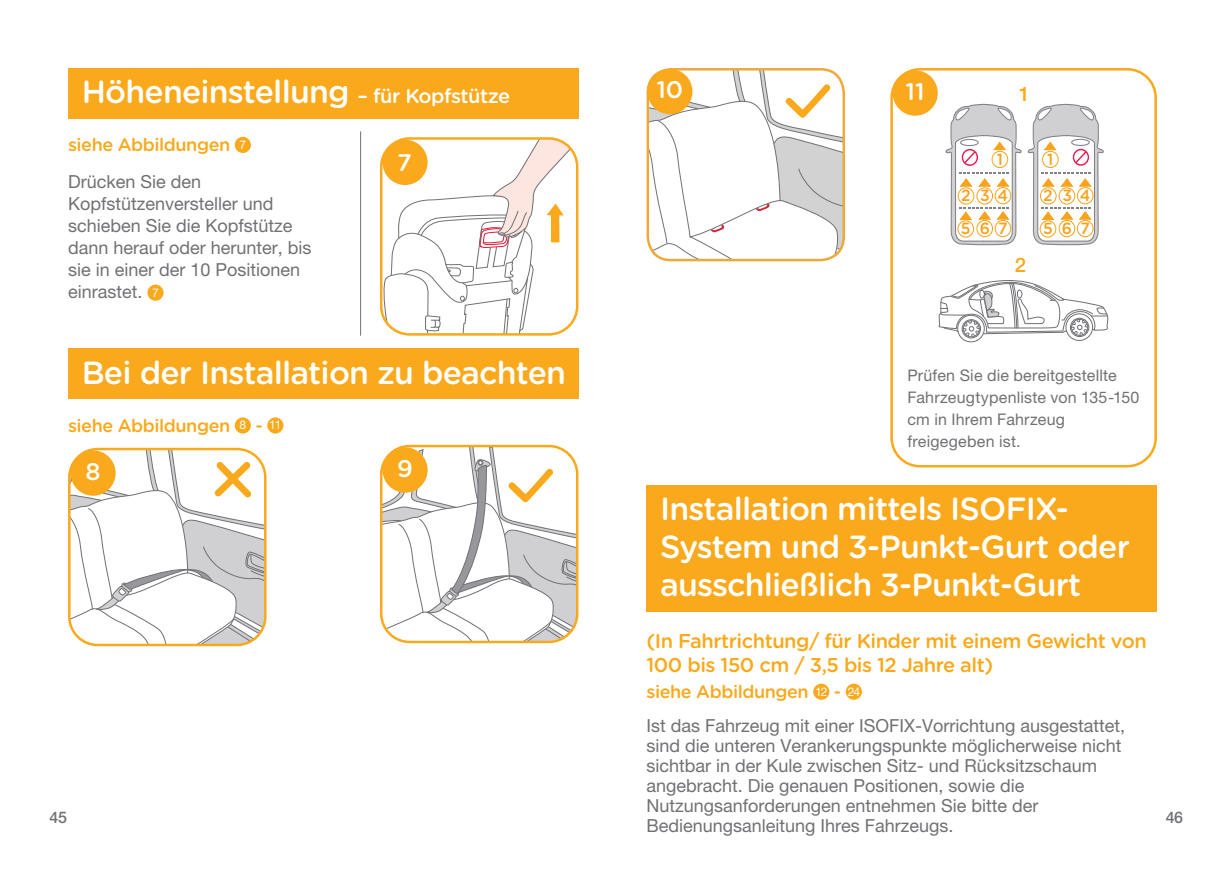
<style>
.page{position:relative;width:1225px;height:876px;background:#fff}
.page>*{position:absolute;margin:0;border:0;box-sizing:border-box;transform-origin:0 0}
.t1{font:500 32px/38.4px "Gotham Rounded";letter-spacing:-.025em;color:#fff}
.t2{font:500 24px "Gotham Rounded";color:#fff}
.t3{font:500 20px/24px "Gotham Rounded";letter-spacing:-.025em;color:#f9a91b}
.t4{font:500 20px "Helvetica Neue LT Std";color:#f9a91b}
.t5{font:18px/20px "Helvetica Neue LT Std";color:#717074}
.t6{font:500 18px "Gotham Rounded";letter-spacing:-.025em;color:#f9a91b}
.t7{font:500 16.2px/33.2px "Gotham Rounded";letter-spacing:.555em;color:#f9a21c;scale:.96 1}
.t8{font:16px/22px "Helvetica Neue LT Std";letter-spacing:.015em;color:#717074}
.t9{font:500 16px "Helvetica Neue LT Std";color:#717074}
.s1{font-size:20px}
.s2{font-family:"Helvetica Neue LT Std";font-weight:400;font-size:12px;color:#fff}
.s3{font-size:12px;color:#fff}
</style>
<div class="page">
<svg style="left:381px;top:138px;width:196px;height:196px"></svg>
<div style="left:382px;top:140px;width:45px;height:45px;background:#f9a91b;border-radius:50%"></div>
<div style="left:68px;top:68px;width:510px;height:51px;background:#f9a91b"></div>
<div style="left:235px;top:417px;width:16px;height:17px;background:#f9a91b;border-radius:50%"></div>
<div style="left:267px;top:417px;width:16px;height:17px;background:#f9a91b;border-radius:50%"></div>
<svg style="left:69px;top:449px;width:196px;height:196px"></svg>
<div style="left:71px;top:450px;width:45px;height:46px;background:#f9a91b;border-radius:50%"></div>
<svg style="left:381px;top:446px;width:196px;height:196px"></svg>
<div style="left:382px;top:447px;width:45px;height:46px;background:#f9a91b;border-radius:50%"></div>
<div style="left:646px;top:68px;width:199px;height:193px;border:2px solid #eda93a;border-radius:23px"></div>
<svg style="left:648px;top:69px;width:195px;height:191px"></svg>
<div style="left:647px;top:69px;width:45px;height:45px;background:#f9a91b;border-radius:50%"></div>
<div style="left:68px;top:349px;width:510px;height:50px;background:#f9a91b"></div>
<div style="left:890px;top:68px;width:267px;height:399px;border:2px solid #f9a91b;border-radius:28px"></div>
<div style="left:957px;top:315px;width:27px;height:27px;border:1px solid #717074;border-radius:50%"></div>
<div style="left:962px;top:319px;width:18px;height:19px;border:1px solid #717074;border-radius:50%"></div>
<div style="left:1065px;top:313px;width:28px;height:28px;border:1px solid #717074;border-radius:50%"></div>
<svg style="left:938px;top:280px;width:171px;height:57px"></svg>
<svg style="left:945px;top:103px;width:159px;height:143px"></svg>
<div style="left:892px;top:70px;width:45px;height:46px;background:#f9a91b;border-radius:50%"></div>
<hr style="left:360px;top:131px;width:1px;height:205px;background:#717074">
<div style="left:646px;top:485px;width:511px;height:126px;background:#f9a91b"></div>
<div style="left:813px;top:684px;width:16px;height:16px;background:#f9a91b;border-radius:50%"></div>
<div style="left:845px;top:684px;width:17px;height:16px;background:#f9a91b;border-radius:50%"></div>
<div style="left:235px;top:137px;width:16px;height:16px;background:#f9a91b;border-radius:50%"></div>
<div style="left:147px;top:285px;width:17px;height:16px;background:#f9a91b;border-radius:50%"></div>
<h1 class="t1" style="left:82px;top:71px;width:430px">Höheneinstellung <span class="s1">– für Kopfstütze</span></h1>
<p class="t6" style="left:68px;top:132px;width:180px">siehe Abbildungen <span class="s2">7</span></p>
<p class="t5" style="left:68px;top:170px;width:245px;line-height:22px">Drücken Sie den<br>Kopfstützenversteller und schieben Sie die Kopfstütze dann herauf oder herunter, bis sie in einer der 10 Positionen einrastet. <span class="s3">7</span></p>
<h2 class="t2" style="left:397px;top:145px;width:16px">7</h2>
<h1 class="t1" style="left:82px;top:352px;width:486px">Bei der Installation zu beachten</h1>
<p class="t6" style="left:68px;top:412px;width:215px">siehe Abbildungen <span class="s2">8</span> - <span class="s2">11</span></p>
<h2 class="t2" style="left:85px;top:454px;width:17px">8</h2>
<h2 class="t2" style="left:397px;top:451px;width:17px">9</h2>
<h2 class="t2" style="left:656px;top:72px;width:28px">10</h2>
<h2 class="t2" style="left:905px;top:74px;width:21px">11</h2>
<p class="t4" style="left:1018px;top:82px;width:13px">1</p>
<p class="t7" style="left:996px;top:142px;width:8px">1</p>
<p class="t7" style="left:961px;top:178px;width:51px">234<br>567</p>
<p class="t4" style="left:1015px;top:253px;width:13px">2</p>
<p class="t7" style="left:1047px;top:142px;width:8px">1</p>
<p class="t7" style="left:1043px;top:178px;width:51px">234<br>567</p>
<p class="t8" style="left:907px;top:364px;width:233px">Prüfen Sie die bereitgestellte<br>Fahrzeugtypenliste von 135-150 cm in Ihrem Fahrzeug freigegeben ist.</p>
<h1 class="t1" style="left:660px;top:488px;width:471px">Installation mittels ISOFIX-<br>System und 3-Punkt-Gurt oder ausschließlich 3-Punkt-Gurt</h1>
<p class="t3" style="left:646px;top:628px;width:502px">(In Fahrtrichtung/ für Kinder mit einem Gewicht von<br>100 bis 150 cm / 3,5 bis 12 Jahre alt)</p>
<p class="t6" style="left:646px;top:679px;width:215px">siehe Abbildungen <span class="s2">12</span> - <span class="s2">24</span></p>
<p class="t5" style="left:646px;top:716px;width:480px">Ist das Fahrzeug mit einer ISOFIX-Vorrichtung ausgestattet, sind die unteren Verankerungspunkte möglicherweise nicht sichtbar in der Kule zwischen Sitz- und Rücksitzschaum angebracht. Die genauen Positionen, sowie die Nutzungsanforderungen entnehmen Sie bitte der Bedienungsanleitung Ihres Fahrzeugs.</p>
<p class="t9" style="left:49px;top:808px;width:19px">45</p>
<p class="t9" style="left:1165px;top:808px;width:19px">46</p>
</div>
